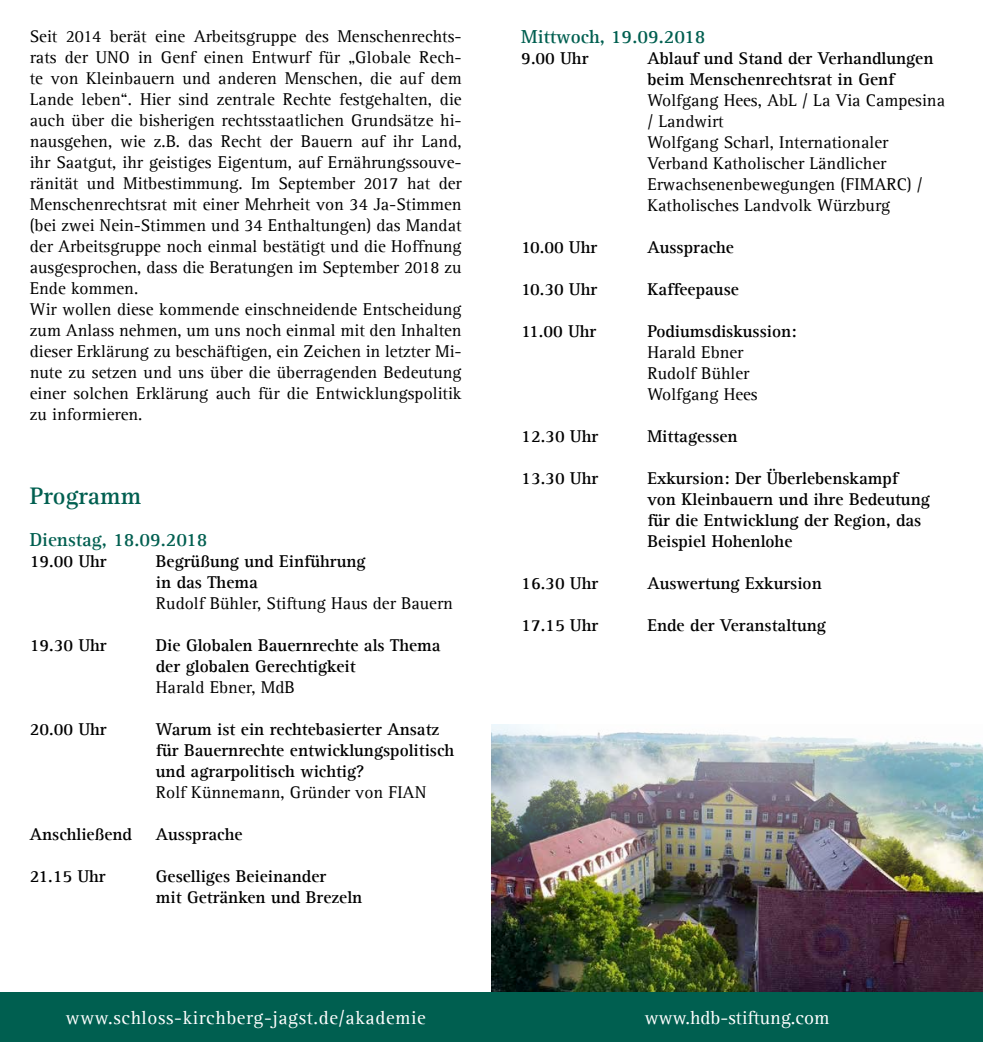
<style>
.page{position:relative;width:983px;height:1042px;background:#fff}
.page>*{position:absolute;margin:0;border:0;box-sizing:border-box;transform-origin:0 0}
.t1{font:700 24.5px "Agfa Rotis Serif";color:#005f50}
.t2{font:19.25px "Agfa Rotis Serif";letter-spacing:.03em;color:#fff}
.t3{font:700 19.25px "Agfa Rotis Serif";color:#005f50}
.t4{font:19.25px "Agfa Rotis Serif";color:#fff}
.t5{font:17.5px/21px "Agfa Rotis Serif";color:#000}
.t6{font:700 17.5px/21px "Agfa Rotis Serif";color:#000}
</style>
<div class="page">
<img style="left:491px;top:724px;width:491px;height:268px">
<div style="left:0;top:992px;width:982px;height:50px;background:#005f50"></div>
<p class="t5" style="left:30px;top:26px;width:433px">Seit 2014 berät eine Arbeitsgruppe des Menschenrechts&shy;rats der UNO in Genf einen Entwurf für „Globale Rech&shy;te von Kleinbauern und anderen Menschen, die auf dem Lande leben“. Hier sind zentrale Rechte festgehalten, die auch über die bisherigen rechtsstaatlichen Grundsätze hi&shy;nausgehen, wie z.B. das Recht der Bauern auf ihr Land, ihr Saatgut, ihr geistiges Eigentum, auf Ernährungssouve&shy;ränität und Mitbestimmung. Im September 2017 hat der Menschenrechtsrat mit einer Mehrheit von 34 Ja-Stimmen (bei zwei Nein-Stimmen und 34 Enthaltungen) das Mandat der Arbeitsgruppe noch einmal bestätigt und die Hoffnung ausgesprochen, dass die Beratungen im September 2018 zu Ende kommen.<br>Wir wollen diese kommende einschneidende Entscheidung zum Anlass nehmen, um uns noch einmal mit den Inhalten dieser Erklärung zu beschäftigen, ein Zeichen in letzter Mi&shy;nute zu setzen und uns über die überragenden Bedeutung einer solchen Erklärung auch für die Entwicklungspolitik zu informieren.</p>
<h1 class="t1" style="left:30px;top:481px;width:113px">Programm</h1>
<p class="t3" style="left:30px;top:528px;width:179px">Dienstag, 18.09.2018</p>
<p class="t6" style="left:30px;top:551px;width:78px">19.00 Uhr</p>
<p class="t6" style="left:156px;top:551px;width:211px">Begrüßung und Einführung in das Thema</p>
<p class="t5" style="left:156px;top:593px;width:298px">Rudolf Bühler, Stiftung Haus der Bauern</p>
<p class="t6" style="left:30px;top:635px;width:78px">19.30 Uhr</p>
<p class="t6" style="left:156px;top:635px;width:286px">Die Globalen Bauernrechte als Thema der globalen Gerechtigkeit</p>
<p class="t5" style="left:156px;top:677px;width:140px">Harald Ebner, MdB</p>
<p class="t6" style="left:30px;top:719px;width:78px">20.00 Uhr</p>
<p class="t6" style="left:156px;top:719px;width:300px">Warum ist ein rechtebasierter Ansatz für Bauernrechte entwicklungspolitisch und agrarpolitisch wichtig?</p>
<p class="t5" style="left:156px;top:782px;width:272px">Rolf Künnemann, Gründer von FIAN</p>
<p class="t6" style="left:30px;top:824px;width:104px">Anschließend</p>
<p class="t6" style="left:156px;top:824px;width:88px">Aussprache</p>
<p class="t6" style="left:30px;top:866px;width:77px">21.15 Uhr</p>
<p class="t6" style="left:156px;top:866px;width:208px">Geselliges Beieinander<br>mit Getränken und Brezeln</p>
<p class="t3" style="left:521px;top:25px;width:186px">Mittwoch, 19.09.2018</p>
<p class="t6" style="left:521px;top:48px;width:69px">9.00 Uhr</p>
<p class="t6" style="left:647px;top:48px;width:287px">Ablauf und Stand der Verhandlungen beim Menschenrechtsrat in Genf</p>
<p class="t5" style="left:647px;top:90px;width:299px">Wolfgang Hees, AbL / La Via Campesina / Landwirt<br>Wolfgang Scharl, Internationaler<br>Verband Katholischer Ländlicher<br>Erwachsenenbewegungen (FIMARC) /<br>Katholisches Landvolk Würzburg</p>
<p class="t6" style="left:521px;top:237px;width:77px">10.00 Uhr</p>
<p class="t6" style="left:647px;top:237px;width:88px">Aussprache</p>
<p class="t6" style="left:521px;top:279px;width:77px">10.30 Uhr</p>
<p class="t6" style="left:647px;top:279px;width:93px">Kaffeepause</p>
<p class="t6" style="left:521px;top:321px;width:76px">11.00 Uhr</p>
<p class="t6" style="left:647px;top:321px;width:151px">Podiumsdiskussion:</p>
<p class="t5" style="left:647px;top:342px;width:112px">Harald Ebner<br>Rudolf Bühler<br>Wolfgang Hees</p>
<p class="t6" style="left:521px;top:426px;width:78px">12.30 Uhr</p>
<p class="t6" style="left:647px;top:426px;width:92px">Mittagessen</p>
<p class="t6" style="left:521px;top:468px;width:78px">13.30 Uhr</p>
<p class="t6" style="left:647px;top:468px;width:284px">Exkursion: Der Überlebenskampf von Kleinbauern und ihre Bedeutung für die Entwicklung der Region, das<br>Beispiel Hohenlohe</p>
<p class="t6" style="left:521px;top:573px;width:78px">16.30 Uhr</p>
<p class="t6" style="left:647px;top:573px;width:176px">Auswertung Exkursion</p>
<p class="t6" style="left:521px;top:615px;width:78px">17.15 Uhr</p>
<p class="t6" style="left:647px;top:615px;width:180px">Ende der Veranstaltung</p>
<p class="t2" style="left:66px;top:1006px;width:361px">www.schloss-kirchberg-jagst.de/akademie</p>
<p class="t4" style="left:644px;top:1006px;width:186px">www.hdb-stiftung.com</p>
</div>
